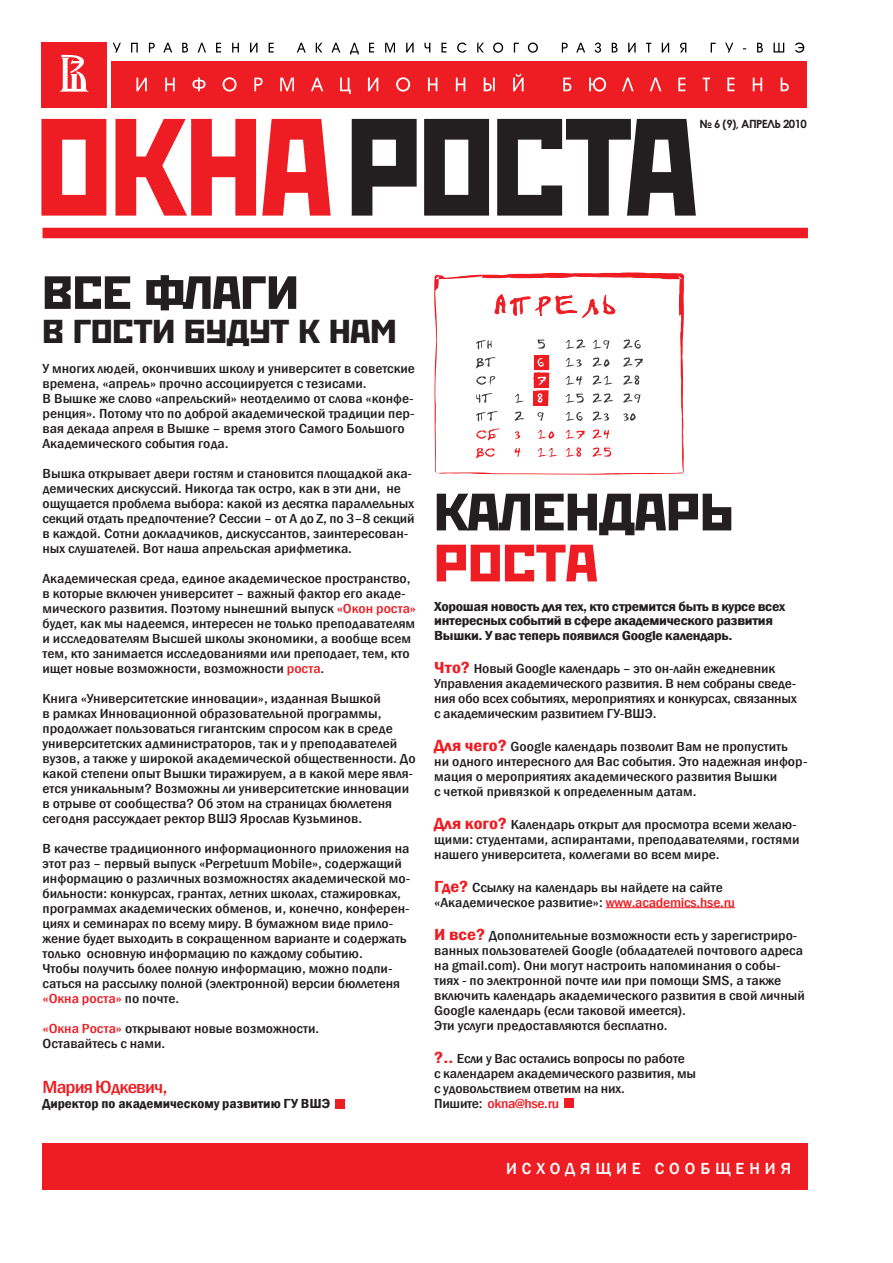
<style>
.page{position:relative;width:893px;height:1263px;background:#fff}
.page>*{position:absolute;margin:0;border:0;box-sizing:border-box;transform-origin:0 0}
.zag{font:52.5px "Rodchenko C";color:#231f20;scale:1.19 1}
.zag-2{font:52.5px "Rodchenko C";color:#ee1d23;scale:1.19 1}
.zag-3{font:46.5px "Rodchenko C";color:#231f20;scale:1.19 1}
.zag-4{font:33px "Rodchenko C";color:#231f20;scale:1.19 1}
.t1{font:500 condensed 18px "Franklin Gothic";letter-spacing:-.04em;color:#ee1d23;scale:1.17 1}
.Paragraph_Style_1{font:500 16.5px "Franklin Gothic";letter-spacing:.3em;color:#fff}
.base{font:500 condensed 13.5px/15px "Franklin Gothic";color:#231f20;scale:1.17 1}
.podzag{font:500 condensed 13.5px/15px "Franklin Gothic";color:#231f20;scale:1.17 1}
.Выделение{font:600 condensed 13.5px/14.5px "Franklin Gothic";letter-spacing:-.02em;color:#231f20;scale:1.19 1}
.выделение__черный{font:600 condensed 13.5px "Franklin Gothic";color:#231f20;scale:1.12 1}
.t2{font:700 11.4px "Century Gothic";letter-spacing:-.05em;color:#231f20}
.s1{color:#ee1d23}
.s2{font-weight:600;font-size:16.5px;color:#ee1d23}
</style>
<div class="page">
<div style="left:43px;top:1143px;width:765px;height:47px;background:#ee1d23"></div>
<div style="left:43px;top:228px;width:765px;height:10px;background:#ee1d23"></div>
<div style="left:111px;top:61px;width:696px;height:47px;background:#ee1d23"></div>
<svg style="left:136px;top:74px;width:653px;height:20px"></svg>
<svg style="left:113px;top:43px;width:691px;height:11px"></svg>
<div style="left:41px;top:43px;width:66px;height:65px;background:#ee1d23"></div>
<svg style="left:60px;top:55px;width:29px;height:37px"></svg>
<svg style="left:41px;top:119px;width:65px;height:97px"></svg>
<svg style="left:115px;top:119px;width:141px;height:97px"></svg>
<svg style="left:262px;top:119px;width:69px;height:97px"></svg>
<svg style="left:352px;top:119px;width:65px;height:97px"></svg>
<svg style="left:424px;top:119px;width:65px;height:97px"></svg>
<svg style="left:497px;top:119px;width:199px;height:97px"></svg>
<div style="left:335px;top:1099px;width:9px;height:9px;background:#ee1d23"></div>
<hr style="left:606px;top:907px;width:129px;height:1px;background:#ee1d23">
<div style="left:564px;top:1099px;width:9px;height:9px;background:#ee1d23"></div>
<svg style="left:434px;top:272px;width:250px;height:203px"></svg>
<svg style="left:476px;top:287px;width:140px;height:62px"></svg>
<svg style="left:623px;top:339px;width:18px;height:10px"></svg>
<svg style="left:476px;top:357px;width:20px;height:11px"></svg>
<svg style="left:565px;top:358px;width:17px;height:9px"></svg>
<svg style="left:593px;top:357px;width:16px;height:10px"></svg>
<svg style="left:623px;top:357px;width:20px;height:10px"></svg>
<svg style="left:476px;top:376px;width:19px;height:9px"></svg>
<svg style="left:476px;top:393px;width:17px;height:10px"></svg>
<svg style="left:515px;top:394px;width:9px;height:9px"></svg>
<svg style="left:533px;top:355px;width:16px;height:51px"></svg>
<svg style="left:476px;top:411px;width:22px;height:10px"></svg>
<svg style="left:515px;top:411px;width:10px;height:10px"></svg>
<svg style="left:537px;top:412px;width:7px;height:9px"></svg>
<svg style="left:476px;top:428px;width:24px;height:12px"></svg>
<svg style="left:515px;top:431px;width:5px;height:8px"></svg>
<svg style="left:538px;top:430px;width:16px;height:9px"></svg>
<svg style="left:476px;top:448px;width:19px;height:10px"></svg>
<svg style="left:515px;top:448px;width:6px;height:9px"></svg>
<svg style="left:538px;top:448px;width:20px;height:9px"></svg>
<svg style="left:565px;top:375px;width:119px;height:100px"></svg>
<p class="t2" style="left:699px;top:115px;width:109px">№ 6 (9), АПРЕЛЬ 2010</p>
<p class="zag-3" style="left:43px;top:267px;width:217px">ВСЕ ФЛАГИ</p>
<p class="zag-4" style="left:43px;top:314px;width:299px">В ГОСТИ БУДУТ К НАМ</p>
<p class="base" style="left:43px;top:361px;width:320px">У многих людей, окончивших школу и университет в советские времена, «апрель» прочно ассоциируется с тезисами.<br>В Вышке же слово «апрельский» неотделимо от слова «конфе&shy;ренция». Потому что по доброй академической традиции пер&shy;вая декада апреля в Вышке – время этого Самого Большого Академического события года.</p>
<p class="base" style="left:43px;top:466px;width:320px">Вышка открывает двери гостям и становится площадкой ака&shy;демических дискуссий. Никогда так остро, как в эти дни, не ощущается проблема выбора: какой из десятка параллельных секций отдать предпочтение? Сессии – от A до Z, по 3–8 секций в каждой. Сотни докладчиков, дискуссантов, заинтересован&shy;ных слушателей. Вот наша апрельская арифметика.</p>
<p class="base" style="left:43px;top:571px;width:321px">Академическая среда, единое академическое пространство, в которые включен университет – важный фактор его акаде&shy;мического развития. Поэтому нынешний выпуск <span class="s1">«Окон роста» </span>будет, как мы надеемся, интересен не только преподавателям и исследователям Высшей школы экономики, а вообще всем тем, кто занимается исследованиями или преподает, тем, кто ищет новые возможности, возможности <span class="s1">роста</span>.</p>
<p class="base" style="left:43px;top:691px;width:320px">Книга «Университетские инновации», изданная Вышкой<br>в рамках Инновационной образовательной программы, продолжает пользоваться гигантским спросом как в среде университетских администраторов, так и у преподавателей вузов, а также у широкой академической общественности. До какой степени опыт Вышки тиражируем, а в какой мере явля&shy;ется уникальным? Возможны ли университетские инновации в отрыве от сообщества? Об этом на страницах бюллетеня сегодня рассуждает ректор ВШЭ Ярослав Кузьминов.</p>
<p class="base" style="left:43px;top:841px;width:316px">В качестве традиционного информационного приложения на этот раз – первый выпуск «Perpetuum Mobile», содержащий информацию о различных возможностях академической мо&shy;бильности: конкурсах, грантах, летних школах, стажировках, программах академических обменов, и, конечно, конферен&shy;циях и семинарах по всему миру. В бумажном виде прило&shy;жение будет выходить в сокращенном варианте и содержать только основную информацию по каждому событию.<br>Чтобы получить более полную информацию, можно подпи&shy;саться на рассылку полной (электронной) версии бюллетеня <span class="s1">«Окна роста»</span> по почте.</p>
<p class="base" style="left:43px;top:1021px;width:238px"><span class="s1">«Окна Роста»</span> открывают новые возможности.<br>Оставайтесь с нами.</p>
<p class="t1" style="left:43px;top:1076px;width:108px">Мария Юдкевич,</p>
<p class="выделение__черный" style="left:43px;top:1095px;width:258px">Директор по академическому развитию ГУ ВШЭ</p>
<p class="zag" style="left:434px;top:483px;width:57px">Календа</p>
<p class="zag" style="left:666px;top:483px;width:58px">рь</p>
<p class="zag-2" style="left:434px;top:534px;width:57px">роста</p>
<p class="Выделение" style="left:434px;top:599px;width:296px">Хорошая новость для тех, кто стремится быть в курсе всех интересных событий в сфере академического развития<br>Вышки. У вас теперь появился Google календарь.</p>
<p class="podzag" style="left:434px;top:660px;width:311px"><span class="s2">Что?</span> Новый Google календарь – это он-лайн ежедневник Управления академического развития. В нем собраны сведе&shy;ния обо всех событиях, мероприятиях и конкурсах, связанных с академическим развитием ГУ-ВШЭ.</p>
<p class="podzag" style="left:434px;top:738px;width:321px"><span class="s2">Для чего?</span> Google календарь позволит Вам не пропустить<br>ни одного интересного для Вас события. Это надежная инфор&shy;мация о мероприятиях академического развития Вышки<br>с четкой привязкой к определенным датам.</p>
<p class="podzag" style="left:434px;top:816px;width:314px"><span class="s2">Для кого?</span> Календарь открыт для просмотра всеми желаю&shy;щими: студентами, аспирантами, преподавателями, гостями нашего университета, коллегами во всем мире.</p>
<p class="podzag" style="left:434px;top:879px;width:259px"><span class="s2">Где?</span> Ссылку на календарь вы найдете на сайте «Академическое развитие»: <span class="s1">www.academics.hse.ru</span></p>
<p class="podzag" style="left:434px;top:927px;width:318px"><span class="s2">И все?</span> Дополнительные возможности есть у зарегистриро&shy;ванных пользователей Google (обладателей почтового адреса на gmail.com). Они могут настроить напоминания о собы&shy;тиях - по электронной почте или при помощи SMS, а также включить календарь академического развития в свой личный Google календарь (если таковой имеется).<br>Эти услуги предоставляются бесплатно.</p>
<p class="podzag" style="left:434px;top:1050px;width:225px"><span class="s2">?..</span> Если у Вас остались вопросы по работе<br>с календарем академического развития, мы с удовольствием ответим на них.<br>Пишите: <span class="s1">okna@hse.ru</span></p>
<p class="Paragraph_Style_1" style="left:506px;top:1158px;width:287px">ИСХОДЯЩИЕ СООБЩЕНИЯ</p>
</div>
